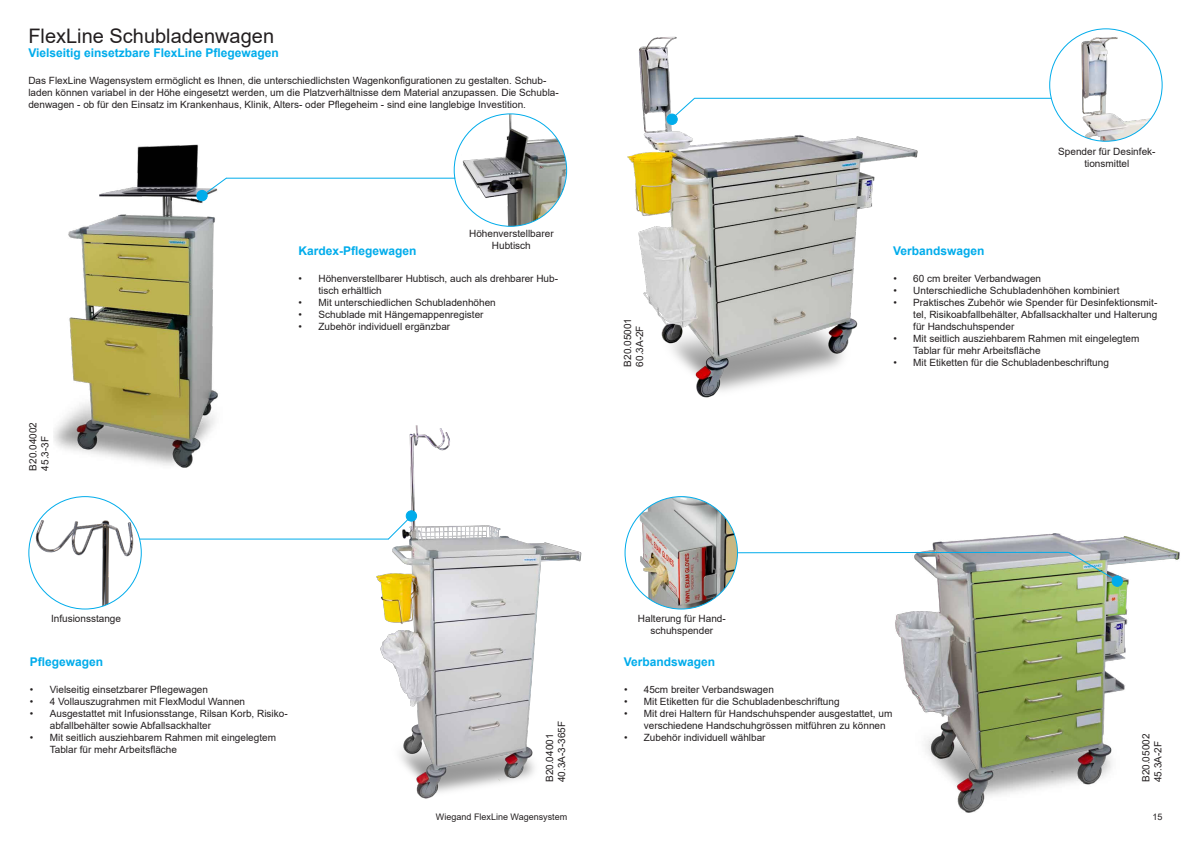
<style>
.page{position:relative;width:1191px;height:842px;background:#fff}
.page>*{position:absolute;margin:0;border:0;box-sizing:border-box;transform-origin:0 0}
.t1{font:20px "Arial";color:#231f20}
.t2{font:700 12px "Arial";color:#00aceb}
.t3{font:10px/12px "Arial";color:#231f20}
.t4{font:9px "Arial";color:#231f20}
</style>
<div class="page">
<img style="left:333px;top:425px;width:249px;height:374px">
<img style="left:627px;top:36px;width:309px;height:362px">
<img style="left:895px;top:533px;width:285px;height:280px">
<img style="left:53px;top:144px;width:185px;height:324px">
<div style="left:197px;top:190px;width:10px;height:11px;background:#00aceb;border-radius:50%"></div>
<div style="left:196px;top:190px;width:12px;height:11px;border:1px solid #00aceb;border-radius:50%"></div>
<div style="left:406px;top:511px;width:10px;height:10px;background:#00aceb;border-radius:50%"></div>
<div style="left:406px;top:510px;width:11px;height:12px;border:1px solid #00aceb;border-radius:50%"></div>
<div style="left:667px;top:114px;width:10px;height:10px;background:#00aceb;border-radius:50%"></div>
<div style="left:666px;top:114px;width:11px;height:11px;border:1px solid #00aceb;border-radius:50%"></div>
<div style="left:1112px;top:576px;width:10px;height:10px;background:#00aceb;border-radius:50%"></div>
<div style="left:1111px;top:575px;width:12px;height:12px;border:1px solid #00aceb;border-radius:50%"></div>
<img style="left:454px;top:114px;width:112px;height:112px;border-radius:56px">
<img style="left:29px;top:502px;width:112px;height:107px">
<img style="left:1060px;top:32px;width:102px;height:109px">
<svg style="left:670px;top:97px;width:26px;height:24px"></svg>
<hr style="left:694px;top:98px;width:357px;height:1px;background:#00aceb">
<svg style="left:202px;top:177px;width:26px;height:19px"></svg>
<hr style="left:226px;top:178px;width:229px;height:1px;background:#00aceb">
<svg style="left:387px;top:517px;width:24px;height:24px"></svg>
<hr style="left:140px;top:539px;width:248px;height:1px;background:#00aceb">
<img style="left:627px;top:497px;width:110px;height:112px">
<svg style="left:737px;top:551px;width:382px;height:31px"></svg>
<h1 class="t1" style="left:28px;top:22px;width:247px">FlexLine Schubladenwagen</h1>
<p class="t2" style="left:28px;top:45px;width:252px">Vielseitig einsetzbare FlexLine Pflegewagen</p>
<p class="t3" style="left:28px;top:74px;width:532px">Das FlexLine Wagensystem ermöglicht es Ihnen, die unterschiedlichsten Wagenkonfigurationen zu gestalten. Schub&shy;laden können variabel in der Höhe eingesetzt werden, um die Platzverhältnisse dem Material anzupassen. Die Schubla&shy;denwagen - ob für den Einsatz im Krankenhaus, Klinik, Alters- oder Pflegeheim - sind eine langlebige Investition.</p>
<p class="t3" style="left:27px;top:471px;width:50px;rotate:-90deg">B20.04002<br>45.3-3F</p>
<p class="t3" style="left:469px;top:227px;width:86px;text-align:center">Höhenverstellbarer<br>Hubtisch</p>
<p class="t2" style="left:298px;top:243px;width:120px">Kardex-Pflegewagen</p>
<p class="t3" style="left:318px;top:272px;width:241px;text-indent:-20px">• Höhenverstellbarer Hubtisch, auch als drehbarer Hub&shy;tisch erhältlich</p>
<p class="t3" style="left:299px;top:296px;width:199px">• Mit unterschiedlichen Schubladenhöhen</p>
<p class="t3" style="left:299px;top:308px;width:186px">• Schublade mit Hängemappenregister</p>
<p class="t3" style="left:299px;top:320px;width:153px">• Zubehör individuell ergänzbar</p>
<p class="t3" style="left:51px;top:613px;width:72px">Infusionsstange</p>
<p class="t2" style="left:30px;top:654px;width:75px">Pflegewagen</p>
<p class="t3" style="left:30px;top:683px;width:180px">• Vielseitig einsetzbarer Pflegewagen</p>
<p class="t3" style="left:30px;top:695px;width:217px">• 4 Vollauszugrahmen mit FlexModul Wannen</p>
<p class="t3" style="left:50px;top:707px;width:239px;text-indent:-20px">• Ausgestattet mit Infusionsstange, Rilsan Korb, Risiko&shy;abfallbehälter sowie Abfallsackhalter</p>
<p class="t3" style="left:50px;top:731px;width:228px;text-indent:-20px">• Mit seitlich ausziehbarem Rahmen mit eingelegtem<br>Tablar für mehr Arbeitsfläche</p>
<p class="t3" style="left:543px;top:782px;width:63px;rotate:-90deg">B20.04001<br>40.3A-3-365F</p>
<p class="t3" style="left:621px;top:367px;width:50px;rotate:-90deg">B20.05001<br>60.3A-2F</p>
<p class="t3" style="left:638px;top:613px;width:89px;text-align:center">Halterung für Hand&shy;schuhspender</p>
<p class="t3" style="left:1058px;top:145px;width:99px;text-align:center">Spender für Desinfek&shy;tionsmittel</p>
<p class="t2" style="left:893px;top:243px;width:93px">Verbandswagen</p>
<p class="t3" style="left:893px;top:272px;width:149px">• 60 cm breiter Verbandwagen</p>
<p class="t3" style="left:893px;top:284px;width:228px">• Unterschiedliche Schubladenhöhen kombiniert</p>
<p class="t3" style="left:913px;top:296px;width:246px;text-align:justify;text-indent:-20px">• Praktisches Zubehör wie Spender für Desinfektionsmit&shy;tel, Risikoabfallbehälter, Abfallsackhalter und Halterung für Handschuhspender</p>
<p class="t3" style="left:913px;top:332px;width:228px;text-indent:-20px">• Mit seitlich ausziehbarem Rahmen mit eingelegtem<br>Tablar für mehr Arbeitsfläche</p>
<p class="t3" style="left:893px;top:356px;width:217px">• Mit Etiketten für die Schubladenbeschriftung</p>
<p class="t2" style="left:624px;top:654px;width:93px">Verbandswagen</p>
<p class="t3" style="left:624px;top:683px;width:151px">• 45cm breiter Verbandswagen</p>
<p class="t3" style="left:624px;top:695px;width:217px">• Mit Etiketten für die Schubladenbeschriftung</p>
<p class="t3" style="left:644px;top:707px;width:250px;text-indent:-20px">• Mit drei Haltern für Handschuhspender ausgestattet, um verschiedene Handschuhgrössen mitführen zu können</p>
<p class="t3" style="left:624px;top:731px;width:143px">• Zubehör individuell wählbar</p>
<p class="t3" style="left:1139px;top:782px;width:50px;rotate:-90deg">B20.05002<br>45.3A-2F</p>
<p class="t4" style="left:436px;top:811px;width:133px">Wiegand FlexLine Wagensystem</p>
<p class="t4" style="left:1152px;top:811px;width:12px">15</p>
</div>
